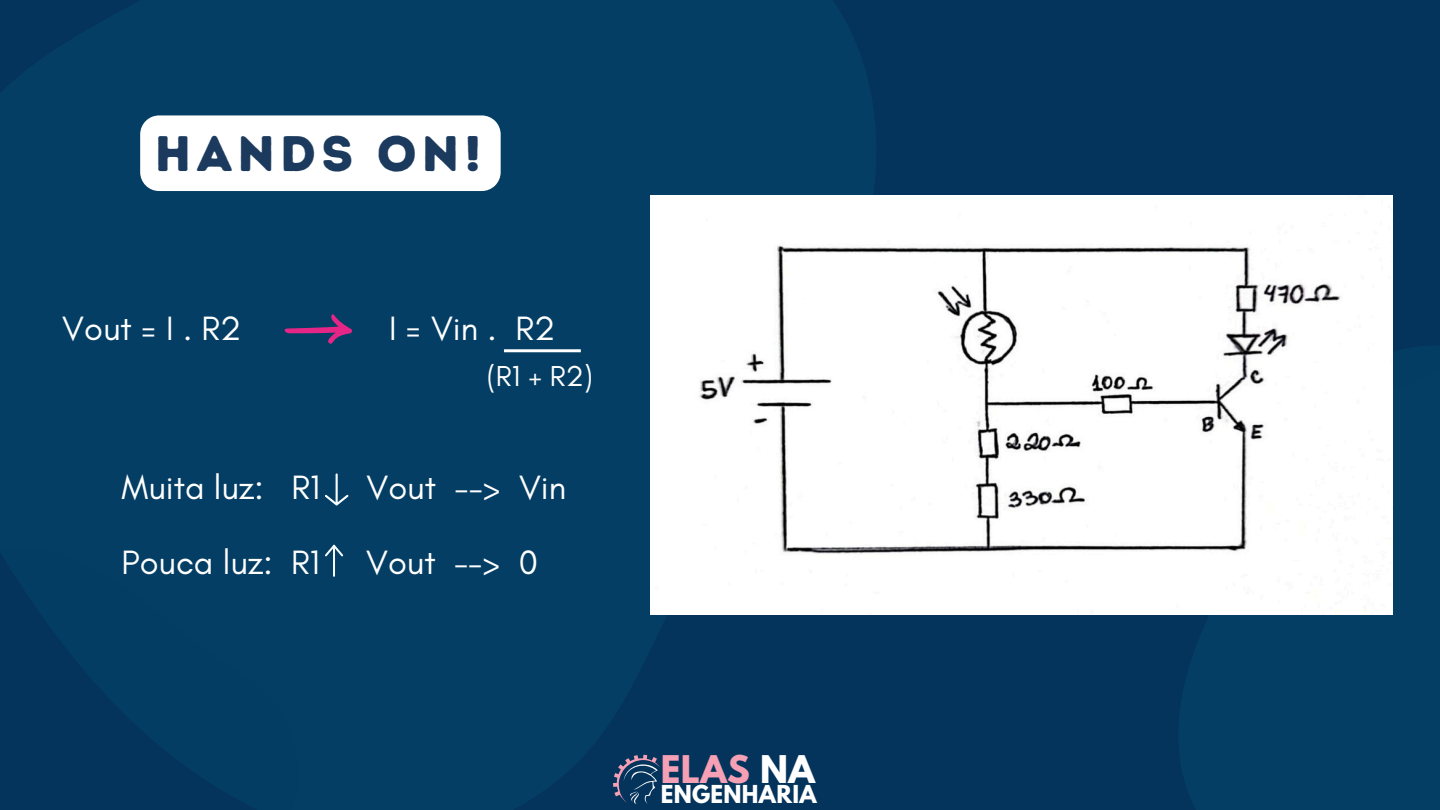
<style>
.page{position:relative;width:1440px;height:810px;background:#043e64}
.page>*{position:absolute;margin:0;border:0;box-sizing:border-box;transform-origin:0 0}
.t1{font:49.9px "Intro Rust Base";letter-spacing:.1em;color:#1b3a5d}
.t2{font:34.4px "Glacial Indifference";color:#fff}
.t3{font:700 33.8px "League Spartan";letter-spacing:.015em;color:#f5a0b5}
.t4{font:29.4px "Glacial Indifference";color:#fff}
.t5{font:700 21.9px "League Spartan";letter-spacing:.015em;color:#fff}
.s1{color:#fff}
</style>
<div class="page">
<svg style="left:613px;top:755px;width:47px;height:49px"></svg>
<svg style="left:284px;top:314px;width:68px;height:30px"></svg>
<hr style="left:504px;top:349px;width:77px;height:3px;background:#fff">
<svg style="left:325px;top:473px;width:24px;height:33px"></svg>
<svg style="left:325px;top:545px;width:18px;height:11px"></svg>
<hr style="left:333px;top:545px;width:2px;height:32px;background:#f8feff">
<div style="left:650px;top:195px;width:743px;height:419px;background:#fff"></div>
<div style="left:140px;top:115px;width:361px;height:76px;background:#fff"></div>
<h2 class="t1" style="left:155px;top:123px;width:327px">HANDS ON!</h2>
<h3 class="t2" style="left:62px;top:307px;width:180px">Vout = I . R2</h3>
<h2 class="t2" style="left:389px;top:307px;width:168px">I=Vin. R2</h2>
<h2 class="t4" style="left:487px;top:358px;width:107px">(R1 + R2)</h2>
<h2 class="t2" style="left:122px;top:466px;width:200px">Muita luz: R1</h2>
<h2 class="t2" style="left:367px;top:466px;width:201px">Vout --&gt; Vin</h2>
<p class="t2" style="left:122px;top:541px;width:200px">Pouca luz: R1</p>
<p class="t2" style="left:366px;top:541px;width:173px">Vout --&gt; 0</p>
<p class="t3" style="left:661px;top:753px;width:156px">ELAS <span class="s1">NA</span></p>
<p class="t5" style="left:661px;top:783px;width:157px">ENGENHARIA</p>
</div>
